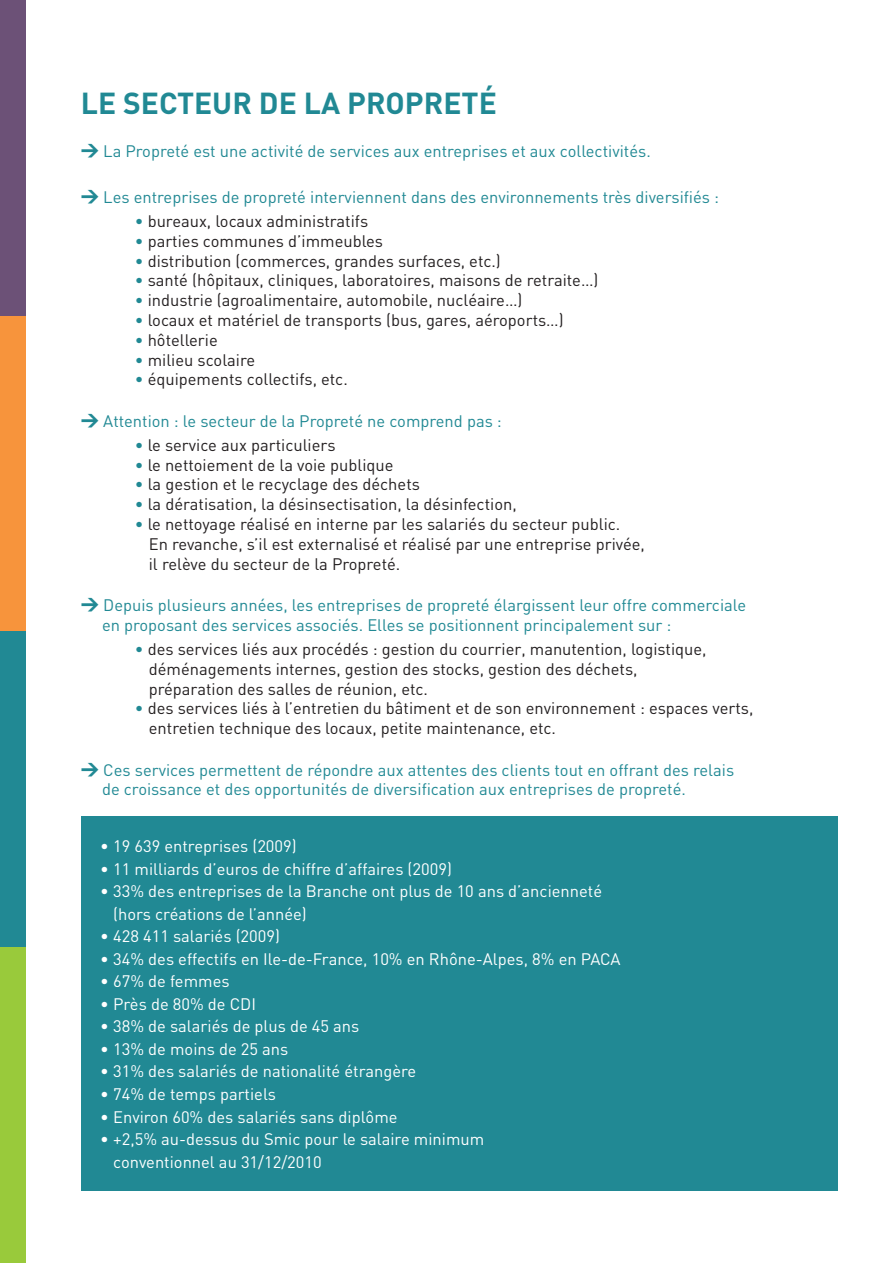
<style>
.page{position:relative;width:893px;height:1263px;background:#fff}
.page>*{position:absolute;margin:0;border:0;box-sizing:border-box;transform-origin:0 0}
.t1{font:700 30px "DIN";color:#218994}
.t2{font:16.5px/19.8px "DIN";color:#231f20}
.t3{font:16.5px/19.8px "DIN";color:#218994}
.t4{font:16.5px/22.5px "DIN";color:#fff}
.s1{font-weight:900;font-size:18px}
.s2{color:#218994}
</style>
<div class="page">
<div style="left:0;top:316px;width:26px;height:315px;background:#f7943c"></div>
<div style="left:0;top:0;width:26px;height:316px;background:#6c5177"></div>
<div style="left:0;top:631px;width:26px;height:316px;background:#218994"></div>
<div style="left:0;top:947px;width:26px;height:316px;background:#99ca3b"></div>
<div style="left:81px;top:816px;width:757px;height:375px;background:#218994"></div>
<h1 class="t1" style="left:81px;top:84px;width:418px">LE SECTEUR DE LA PROPRETÉ</h1>
<p class="t3" style="left:81px;top:141px;width:571px"><span class="s1">&gt;</span> La Propreté est une activité de services aux entreprises et aux collectivités.</p>
<p class="t3" style="left:81px;top:187px;width:640px"><span class="s1">&gt;</span> Les entreprises de propreté interviennent dans des environnements très diversifiés :</p>
<p class="t2" style="left:135px;top:211px;width:235px"><span class="s2">•</span> bureaux, locaux administratifs</p>
<p class="t2" style="left:135px;top:231px;width:250px"><span class="s2">•</span> parties communes d’immeubles</p>
<p class="t2" style="left:135px;top:250px;width:368px"><span class="s2">•</span> distribution (commerces, grandes surfaces, etc.)</p>
<p class="t2" style="left:135px;top:270px;width:465px"><span class="s2">•</span> santé (hôpitaux, cliniques, laboratoires, maisons de retraite…)</p>
<p class="t2" style="left:135px;top:290px;width:389px"><span class="s2">•</span> industrie (agroalimentaire, automobile, nucléaire…)</p>
<p class="t2" style="left:135px;top:310px;width:430px"><span class="s2">•</span> locaux et matériel de transports (bus, gares, aéroports…)</p>
<p class="t2" style="left:135px;top:330px;width:84px"><span class="s2">•</span> hôtellerie</p>
<p class="t2" style="left:135px;top:349px;width:122px"><span class="s2">•</span> milieu scolaire</p>
<p class="t2" style="left:135px;top:369px;width:215px"><span class="s2">•</span> équipements collectifs, etc.</p>
<p class="t3" style="left:81px;top:411px;width:423px"><span class="s1">&gt;</span> Attention : le secteur de la Propreté ne comprend pas :</p>
<p class="t2" style="left:135px;top:435px;width:202px"><span class="s2">•</span> le service aux particuliers</p>
<p class="t2" style="left:135px;top:454px;width:260px"><span class="s2">•</span> le nettoiement de la voie publique</p>
<p class="t2" style="left:135px;top:474px;width:287px"><span class="s2">•</span> la gestion et le recyclage des déchets</p>
<p class="t2" style="left:135px;top:494px;width:383px"><span class="s2">•</span> la dératisation, la désinsectisation, la désinfection,</p>
<p class="t2" style="left:149px;top:514px;width:498px;text-indent:-14px"><span class="s2">•</span> le nettoyage réalisé en interne par les salariés du secteur public.<br>En revanche, s’il est externalisé et réalisé par une entreprise privée, il relève du secteur de la Propreté.</p>
<p class="t3" style="left:102px;top:595px;width:646px;text-indent:-21px"><span class="s1">&gt;</span> Depuis plusieurs années, les entreprises de propreté élargissent leur offre commerciale en proposant des services associés. Elles se positionnent principalement sur :</p>
<p class="t2" style="left:149px;top:639px;width:559px;text-indent:-14px"><span class="s2">•</span> des services liés aux procédés : gestion du courrier, manutention, logistique, déménagements internes, gestion des stocks, gestion des déchets, préparation des salles de réunion, etc.</p>
<p class="t2" style="left:149px;top:698px;width:606px;text-indent:-14px"><span class="s2">•</span> des services liés à l’entretien du bâtiment et de son environnement : espaces verts, entretien technique des locaux, petite maintenance, etc.</p>
<p class="t3" style="left:102px;top:759px;width:634px;text-indent:-21px"><span class="s1">&gt;</span> Ces services permettent de répondre aux attentes des clients tout en offrant des relais de croissance et des opportunités de diversification aux entreprises de propreté.</p>
<p class="t4" style="left:100px;top:835px;width:198px">• 19 639 entreprises (2009)</p>
<p class="t4" style="left:100px;top:857px;width:353px">• 11 milliards d’euros de chiffre d’affaires (2009)</p>
<p class="t4" style="left:113px;top:880px;width:490px;text-indent:-13px">• 33% des entreprises de la Branche ont plus de 10 ans d’ancienneté (hors créations de l’année)</p>
<p class="t4" style="left:100px;top:925px;width:181px">• 428 411 salariés (2009)</p>
<p class="t4" style="left:100px;top:947px;width:522px">• 34% des effectifs en Ile-de-France, 10% en Rhône-Alpes, 8% en PACA</p>
<p class="t4" style="left:100px;top:970px;width:131px">• 67% de femmes</p>
<p class="t4" style="left:100px;top:992px;width:157px">• Près de 80% de CDI</p>
<p class="t4" style="left:100px;top:1015px;width:261px">• 38% de salariés de plus de 45 ans</p>
<p class="t4" style="left:100px;top:1037px;width:190px">• 13% de moins de 25 ans</p>
<p class="t4" style="left:100px;top:1060px;width:317px">• 31% des salariés de nationalité étrangère</p>
<p class="t4" style="left:100px;top:1082px;width:177px">• 74% de temps partiels</p>
<p class="t4" style="left:100px;top:1105px;width:299px">• Environ 60% des salariés sans diplôme</p>
<p class="t4" style="left:113px;top:1127px;width:373px;text-indent:-13px">• +2,5% au-dessus du Smic pour le salaire minimum conventionnel au 31/12/2010</p>
</div>
